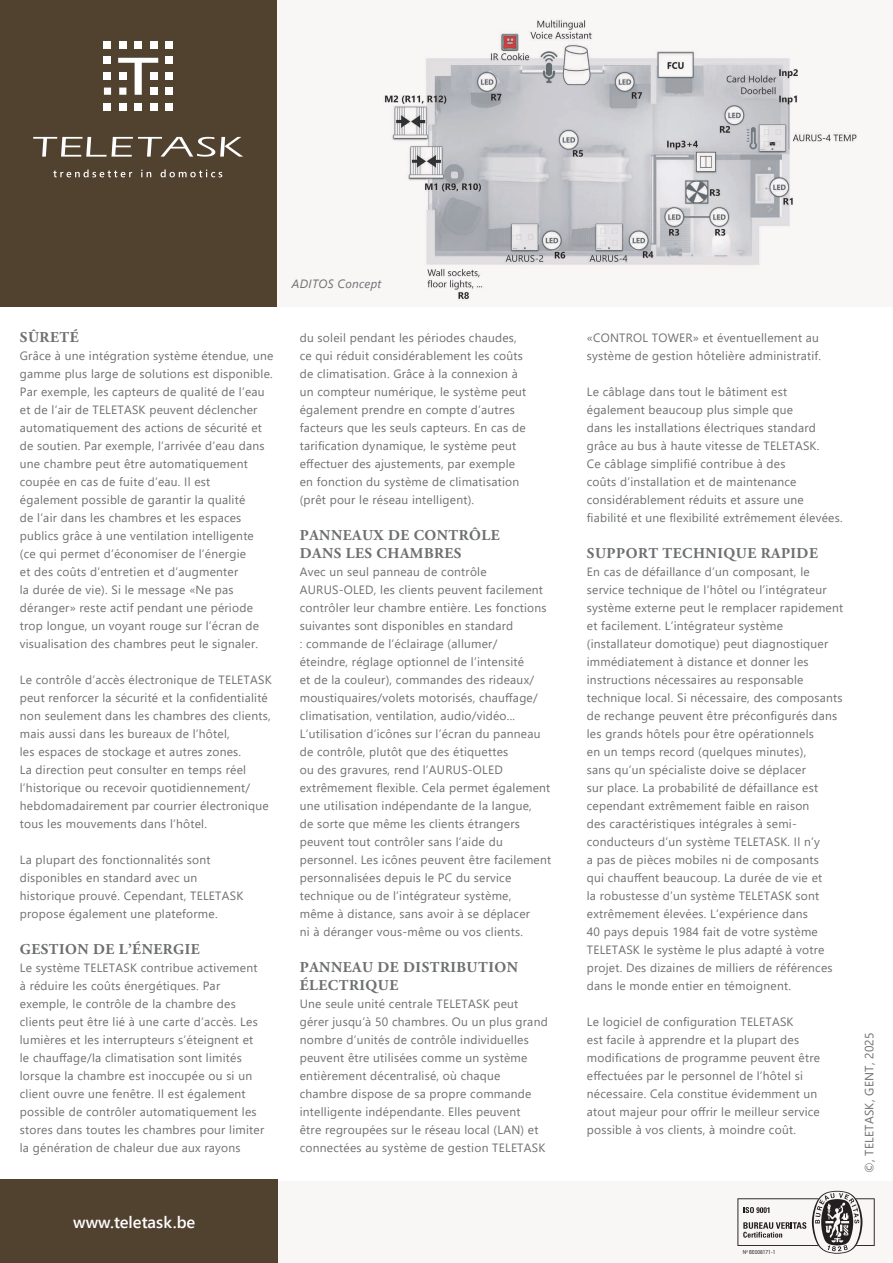
<style>
.page{position:relative;width:893px;height:1263px;background:#fff}
.page>*{position:absolute;margin:0;border:0;box-sizing:border-box;transform-origin:0 0}
.t1{font:600 16.5px "Segoe UI";color:#fff}
.Body_Titel{font:700 15px/18px "Adobe Garamond Pro";letter-spacing:.035em;color:#6d6f71}
.Body{font:12px/18px "Segoe UI";letter-spacing:.02em;color:#6d6f71}
.Contact_info{font:12px "Segoe UI";letter-spacing:.02em;color:#6d6f71}
.Intro{font:italic 12px "Segoe UI";letter-spacing:.02em;color:#6d6f71}
.t2{font:condensed 5.85px "Helvetica";color:#231f20;scale:.9 1}
</style>
<div class="page">
<div style="left:276px;top:1181px;width:617px;height:82px;background:#f9f6f6"></div>
<div style="left:276px;top:0;width:617px;height:306px;background:#f9f6f6"></div>
<img style="left:384px;top:20px;width:473px;height:279px">
<div style="left:0;top:0;width:276px;height:306px;background:#514230"></div>
<div style="left:0;top:1179px;width:277px;height:84px;background:#514230"></div>
<svg style="left:53px;top:169px;width:79px;height:8px"></svg>
<svg style="left:141px;top:170px;width:10px;height:7px"></svg>
<svg style="left:161px;top:169px;width:61px;height:8px"></svg>
<div style="left:165px;top:41px;width:7px;height:7px;background:#fff"></div>
<div style="left:165px;top:57px;width:7px;height:7px;background:#fff"></div>
<div style="left:165px;top:72px;width:7px;height:7px;background:#fff"></div>
<div style="left:165px;top:88px;width:7px;height:7px;background:#fff"></div>
<div style="left:165px;top:103px;width:7px;height:7px;background:#fff"></div>
<div style="left:150px;top:41px;width:7px;height:7px;background:#fff"></div>
<div style="left:150px;top:103px;width:7px;height:7px;background:#fff"></div>
<div style="left:135px;top:41px;width:7px;height:7px;background:#fff"></div>
<div style="left:135px;top:103px;width:7px;height:7px;background:#fff"></div>
<div style="left:119px;top:41px;width:7px;height:7px;background:#fff"></div>
<svg style="left:118px;top:58px;width:40px;height:37px"></svg>
<div style="left:119px;top:72px;width:7px;height:7px;background:#fff"></div>
<div style="left:119px;top:88px;width:7px;height:7px;background:#fff"></div>
<div style="left:119px;top:103px;width:7px;height:7px;background:#fff"></div>
<div style="left:104px;top:41px;width:7px;height:7px;background:#fff"></div>
<div style="left:104px;top:57px;width:7px;height:7px;background:#fff"></div>
<div style="left:104px;top:72px;width:7px;height:7px;background:#fff"></div>
<div style="left:104px;top:88px;width:7px;height:7px;background:#fff"></div>
<div style="left:104px;top:103px;width:7px;height:7px;background:#fff"></div>
<svg style="left:33px;top:137px;width:210px;height:20px"></svg>
<svg style="left:737px;top:1191px;width:138px;height:63px"></svg>
<p class="Body_Titel" style="left:20px;top:329px;width:60px">SÛRETÉ</p>
<p class="Body" style="left:20px;top:346px;width:255px">Grâce à une intégration système étendue, une gamme plus large de solutions est disponible.<br>Par exemple, les capteurs de qualité de l’eau et de l’air de TELETASK peuvent déclencher automatiquement des actions de sécurité et de soutien. Par exemple, l’arrivée d’eau dans une chambre peut être automatiquement coupée en cas de fuite d’eau. Il est<br>également possible de garantir la qualité<br>de l’air dans les chambres et les espaces publics grâce à une ventilation intelligente<br>(ce qui permet d’économiser de l’énergie<br>et des coûts d’entretien et d’augmenter<br>la durée de vie). Si le message «Ne pas déranger» reste actif pendant une période trop longue, un voyant rouge sur l’écran de visualisation des chambres peut le signaler.</p>
<p class="Body" style="left:20px;top:670px;width:253px">Le contrôle d’accès électronique de TELETASK peut renforcer la sécurité et la confidentialité non seulement dans les chambres des clients, mais aussi dans les bureaux de l’hôtel,<br>les espaces de stockage et autres zones.<br>La direction peut consulter en temps réel l’historique ou recevoir quotidiennement/ hebdomadairement par courrier électronique tous les mouvements dans l’hôtel.</p>
<p class="Body" style="left:20px;top:850px;width:225px">La plupart des fonctionnalités sont disponibles en standard avec un historique prouvé. Cependant, TELETASK propose également une plateforme.</p>
<p class="Body_Titel" style="left:20px;top:941px;width:181px">GESTION DE L’ÉNERGIE</p>
<p class="Body" style="left:20px;top:958px;width:246px">Le système TELETASK contribue activement à réduire les coûts énergétiques. Par exemple, le contrôle de la chambre des clients peut être lié à une carte d’accès. Les lumières et les interrupteurs s’éteignent et le chauffage/la climatisation sont limités lorsque la chambre est inoccupée ou si un client ouvre une fenêtre. Il est également possible de contrôler automatiquement les stores dans toutes les chambres pour limiter la génération de chaleur due aux rayons</p>
<p class="Intro" style="left:292px;top:272px;width:91px">ADITOS Concept</p>
<p class="Body" style="left:300px;top:328px;width:228px">du soleil pendant les périodes chaudes, ce qui réduit considérablement les coûts de climatisation. Grâce à la connexion à un compteur numérique, le système peut également prendre en compte d’autres facteurs que les seuls capteurs. En cas de tarification dynamique, le système peut effectuer des ajustements, par exemple en fonction du système de climatisation (prêt pour le réseau intelligent).</p>
<p class="Body_Titel" style="left:300px;top:527px;width:201px">PANNEAUX DE CONTRÔLE<br>DANS LES CHAMBRES</p>
<p class="Body" style="left:300px;top:562px;width:253px">Avec un seul panneau de contrôle AURUS-OLED, les clients peuvent facilement contrôler leur chambre entière. Les fonctions suivantes sont disponibles en standard<br>: commande de l’éclairage (allumer/<br>éteindre, réglage optionnel de l’intensité<br>et de la couleur), commandes des rideaux/ moustiquaires/volets motorisés, chauffage/ climatisation, ventilation, audio/vidéo...<br>L’utilisation d’icônes sur l’écran du panneau de contrôle, plutôt que des étiquettes<br>ou des gravures, rend l’AURUS-OLED extrêmement flexible. Cela permet également une utilisation indépendante de la langue,<br>de sorte que même les clients étrangers peuvent tout contrôler sans l’aide du personnel. Les icônes peuvent être facilement personnalisées depuis le PC du service technique ou de l’intégrateur système,<br>même à distance, sans avoir à se déplacer<br>ni à déranger vous-même ou vos clients.</p>
<p class="Body_Titel" style="left:300px;top:959px;width:220px">PANNEAU DE DISTRIBUTION<br>ÉLECTRIQUE</p>
<p class="Body" style="left:300px;top:994px;width:249px">Une seule unité centrale TELETASK peut gérer jusqu’à 50 chambres. Ou un plus grand nombre d’unités de contrôle individuelles peuvent être utilisées comme un système entièrement décentralisé, où chaque chambre dispose de sa propre commande intelligente indépendante. Elles peuvent<br>être regroupées sur le réseau local (LAN) et connectées au système de gestion TELETASK</p>
<p class="t1" style="left:73px;top:1206px;width:124px">www.teletask.be</p>
<p class="Body" style="left:587px;top:328px;width:236px">«CONTROL TOWER» et éventuellement au système de gestion hôtelière administratif.</p>
<p class="Body" style="left:587px;top:382px;width:257px">Le câblage dans tout le bâtiment est également beaucoup plus simple que<br>dans les installations électriques standard grâce au bus à haute vitesse de TELETASK.<br>Ce câblage simplifié contribue à des<br>coûts d’installation et de maintenance considérablement réduits et assure une fiabilité et une flexibilité extrêmement élevées.</p>
<p class="Body_Titel" style="left:587px;top:545px;width:232px">SUPPORT TECHNIQUE RAPIDE</p>
<p class="Body" style="left:587px;top:562px;width:258px">En cas de défaillance d’un composant, le service technique de l’hôtel ou l’intégrateur système externe peut le remplacer rapidement et facilement. L’intégrateur système (installateur domotique) peut diagnostiquer immédiatement à distance et donner les instructions nécessaires au responsable technique local. Si nécessaire, des composants de rechange peuvent être préconfigurés dans les grands hôtels pour être opérationnels<br>en un temps record (quelques minutes),<br>sans qu’un spécialiste doive se déplacer<br>sur place. La probabilité de défaillance est cependant extrêmement faible en raison<br>des caractéristiques intégrales à semi&shy;conducteurs d’un système TELETASK. Il n’y<br>a pas de pièces mobiles ni de composants<br>qui chauffent beaucoup. La durée de vie et<br>la robustesse d’un système TELETASK sont extrêmement élevées. L’expérience dans<br>40 pays depuis 1984 fait de votre système TELETASK le système le plus adapté à votre projet. Des dizaines de milliers de références dans le monde entier en témoignent.</p>
<p class="Body" style="left:587px;top:1012px;width:235px">Le logiciel de configuration TELETASK<br>est facile à apprendre et la plupart des modifications de programme peuvent être effectuées par le personnel de l’hôtel si nécessaire. Cela constitue évidemment un atout majeur pour offrir le meilleur service possible à vos clients, à moindre coût.</p>
<p class="Contact_info" style="left:858px;top:1173px;width:142px;rotate:-90deg">©, TELETASK, GENT, 2025</p>
<p class="t2" style="left:743px;top:1248px;width:38px">Nº BE008171-1</p>
</div>
